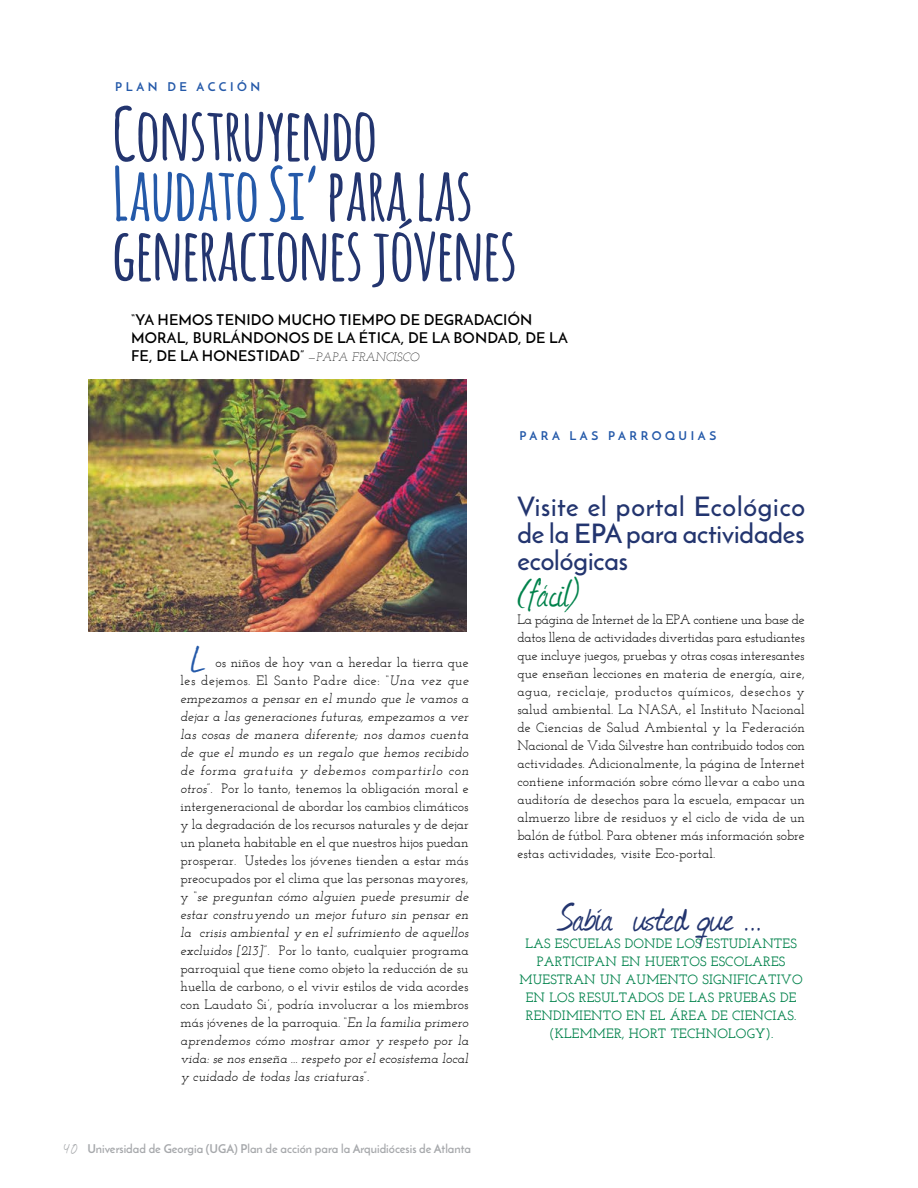
<style>
.page{position:relative;width:918px;height:1188px;background:#fff}
.page>*{position:absolute;margin:0;border:0;box-sizing:border-box;transform-origin:0 0}
.t1{font:700 72px/60px "Amatic";letter-spacing:.01em;color:#23356f}
.t2{font:45px "Journal";letter-spacing:-.01em;color:#23356f}
.t3{font:45px "Journal";color:#00824b}
.t4{font:45px "Journal";color:#2459a9}
.t5{font:600 27px/27px "Josefin Sans";color:#23356f;text-align:justify}
.t6{font:600 15px/18px "Josefin Sans";letter-spacing:.01em;color:#000}
.t7{font:13.5px/18px "Josefin Slab";letter-spacing:.01em;color:#000;text-align:justify}
.t8{font:600 13.5px/18px "Josefin Slab";letter-spacing:.01em;color:#00824b;text-align:center}
.t9{font:700 12px "Josefin Sans";color:#a7a9ac}
.t10{font:700 12px "Josefin Sans";letter-spacing:.3em;color:#2459a9}
.s1{color:#2459a9}
.s2{font-family:"Josefin Slab";font-weight:300;font-style:italic;font-size:12px}
.s3{font-style:italic}
.s4{font-family:"Journal";font-weight:400;font-size:16.5px}
</style>
<div class="page">
<img style="left:88px;top:380px;width:379px;height:251px">
<p class="t10" style="left:115px;top:80px;width:147px">PLAN DE ACCIÓN</p>
<h1 class="t1" style="left:113px;top:101px;width:404px">Construyendo<br><span class="s1">Laudato Si’</span> para las generaciones jóvenes</h1>
<p class="t6" style="left:131px;top:311px;width:438px">“YA HEMOS TENIDO MUCHO TIEMPO DE DEGRADACIÓN<br>MORAL, BURLÁNDONOS DE LA ÉTICA, DE LA BONDAD, DE LA<br>FE, DE LA HONESTIDAD” <span class="s2">—PAPA FRANCISCO</span></p>
<h2 class="t4" style="left:191px;top:628px;width:15px">L</h2>
<p class="t7" style="left:181px;top:654px;width:290px;text-indent:35px">os niños de hoy van a heredar la tierra que les dejemos. El Santo Padre dice: <span class="s3">“Una vez que empezamos a pensar en el mundo que le vamos a dejar a las generaciones futuras, empezamos a ver las cosas de manera diferente; nos damos cuenta de que el mundo es un regalo que hemos recibido de forma gratuita y debemos compartirlo con otros”.</span> Por lo tanto, tenemos la obligación moral e intergeneracional de abordar los cambios climáticos y la degradación de los recursos naturales y de dejar un planeta habitable en el que nuestros hijos puedan prosperar. Ustedes los jóvenes tienden a estar más preocupados por el clima que las personas mayores, y <span class="s3">“se preguntan cómo alguien puede presumir de estar construyendo un mejor futuro sin pensar en la crisis ambiental y en el sufrimiento de aquellos excluidos [213]”.</span> Por lo tanto, cualquier programa parroquial que tiene como objeto la reducción de su huella de carbono, o el vivir estilos de vida acordes con Laudato Si’, podría involucrar a los miembros más jóvenes de la parroquia. <span class="s3">“En la familia primero aprendemos cómo mostrar amor y respeto por la vida: se nos enseña ... respeto por el ecosistema local y cuidado de todas las criaturas”.</span></p>
<p class="t9" style="left:64px;top:1141px;width:409px"><span class="s4">40</span> Universidad de Georgia (UGA) Plan de acción para la Arquidiócesis de Atlanta</p>
<p class="t10" style="left:519px;top:428px;width:198px">PARA LAS PARROQUIAS</p>
<h3 class="t5" style="left:517px;top:492px;width:289px">Visite el portal Ecológico de la EPA para actividades ecológicas</h3>
<h2 class="t3" style="left:517px;top:563px;width:65px">(fácil)</h2>
<p class="t7" style="left:517px;top:610px;width:289px">La página de Internet de la EPA contiene una base de datos llena de actividades divertidas para estudiantes que incluye juegos, pruebas y otras cosas interesantes que enseñan lecciones en materia de energía, aire, agua, reciclaje, productos químicos, desechos y salud ambiental. La NASA, el Instituto Nacional de Ciencias de Salud Ambiental y la Federación Nacional de Vida Silvestre han contribuido todos con actividades. Adicionalmente, la página de Internet contiene información sobre cómo llevar a cabo una auditoría de desechos para la escuela, empacar un almuerzo libre de residuos y el ciclo de vida de un balón de fútbol. Para obtener más información sobre estas actividades, visite Eco-portal.</p>
<h2 class="t2" style="left:559px;top:887px;width:206px">Sabía usted que ...</h2>
<p class="t8" style="left:520px;top:934px;width:285px">LAS ESCUELAS DONDE LOS ESTUDIANTES PARTICIPAN EN HUERTOS ESCOLARES MUESTRAN UN AUMENTO SIGNIFICATIVO EN LOS RESULTADOS DE LAS PRUEBAS DE RENDIMIENTO EN EL ÁREA DE CIENCIAS. (KLEMMER, HORT TECHNOLOGY).</p>
</div>
